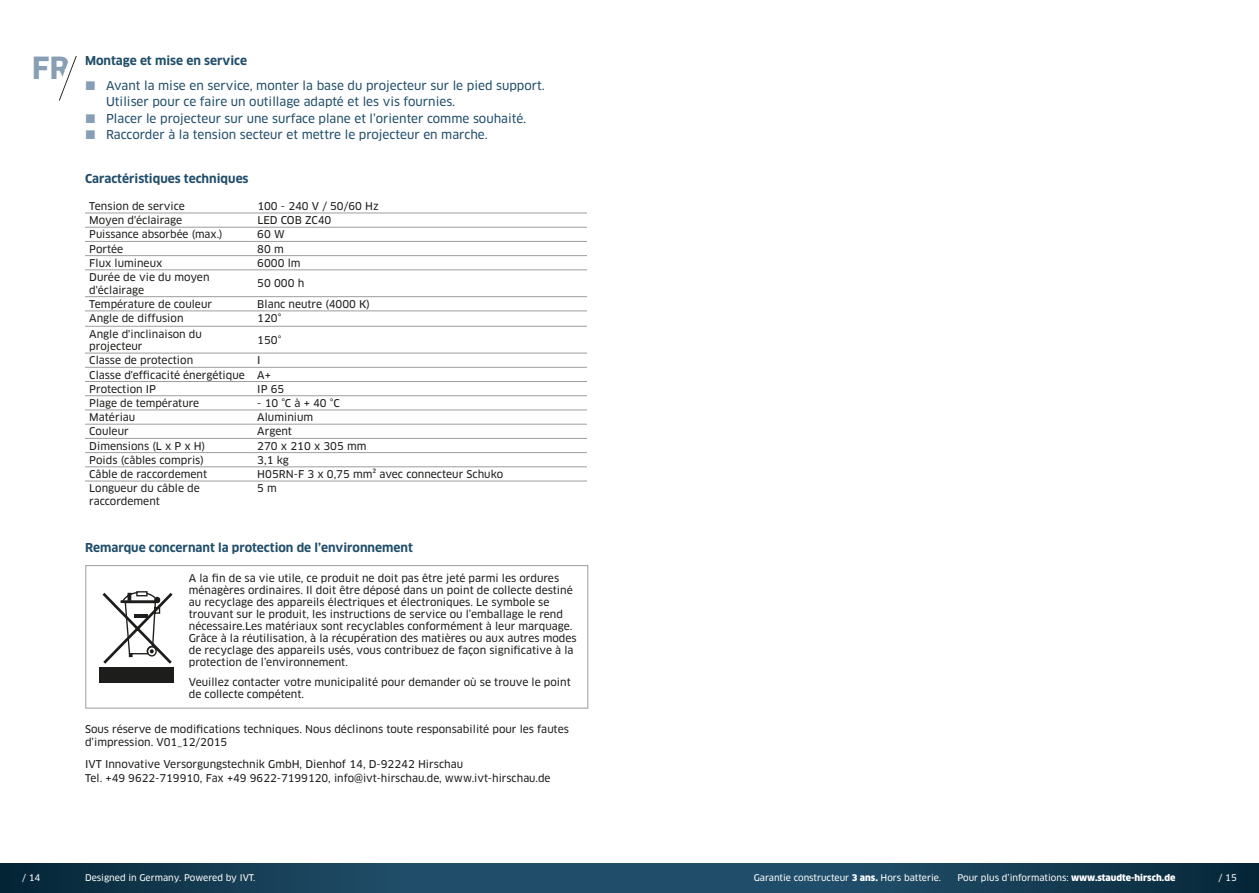
<style>
.page{position:relative;width:1259px;height:893px;background:#fff}
.page>*{position:absolute;margin:0;border:0;box-sizing:border-box;transform-origin:0 0}
.t1{font:700 29.85px "Clan OT";color:#879eb4}
.t2{font:12px/16.5px "Clan OT News";color:#204e6a}
.t3{font:700 12px "Clan OT";color:#204e6a}
.t4{font:10.5px/12px "Clan OT News";color:#1d1d1b}
.t5{font:9px "Clan OT News";color:#fff}
.s1{font-family:"Clan OT";font-weight:900}
</style>
<div class="page">
<svg style="left:0;top:863px;width:1259px;height:30px;background:#174159"></svg>
<svg style="left:59px;top:56px;width:18px;height:45px"></svg>
<hr style="left:85px;top:213px;width:168px;height:1px;background:#9d9d9d">
<hr style="left:253px;top:213px;width:334px;height:1px;background:#9d9d9d">
<hr style="left:85px;top:227px;width:168px;height:1px;background:#9d9d9d">
<hr style="left:253px;top:227px;width:334px;height:1px;background:#9d9d9d">
<hr style="left:85px;top:241px;width:168px;height:1px;background:#9d9d9d">
<hr style="left:253px;top:241px;width:334px;height:1px;background:#9d9d9d">
<hr style="left:85px;top:255px;width:168px;height:1px;background:#9d9d9d">
<hr style="left:253px;top:255px;width:334px;height:1px;background:#9d9d9d">
<hr style="left:85px;top:269px;width:168px;height:1px;background:#9d9d9d">
<hr style="left:253px;top:269px;width:334px;height:1px;background:#9d9d9d">
<hr style="left:85px;top:296px;width:168px;height:1px;background:#9d9d9d">
<hr style="left:253px;top:296px;width:334px;height:1px;background:#9d9d9d">
<hr style="left:85px;top:310px;width:168px;height:1px;background:#9d9d9d">
<hr style="left:253px;top:310px;width:334px;height:1px;background:#9d9d9d">
<hr style="left:85px;top:326px;width:168px;height:1px;background:#9d9d9d">
<hr style="left:253px;top:326px;width:334px;height:1px;background:#9d9d9d">
<hr style="left:85px;top:353px;width:168px;height:1px;background:#9d9d9d">
<hr style="left:253px;top:353px;width:334px;height:1px;background:#9d9d9d">
<hr style="left:85px;top:367px;width:168px;height:1px;background:#9d9d9d">
<hr style="left:253px;top:367px;width:334px;height:1px;background:#9d9d9d">
<hr style="left:85px;top:381px;width:168px;height:1px;background:#9d9d9d">
<hr style="left:253px;top:381px;width:334px;height:1px;background:#9d9d9d">
<hr style="left:85px;top:395px;width:168px;height:1px;background:#9d9d9d">
<hr style="left:253px;top:395px;width:334px;height:1px;background:#9d9d9d">
<hr style="left:85px;top:410px;width:168px;height:1px;background:#9d9d9d">
<hr style="left:253px;top:410px;width:334px;height:1px;background:#9d9d9d">
<hr style="left:85px;top:424px;width:168px;height:1px;background:#9d9d9d">
<hr style="left:253px;top:424px;width:334px;height:1px;background:#9d9d9d">
<hr style="left:85px;top:438px;width:168px;height:1px;background:#9d9d9d">
<hr style="left:253px;top:438px;width:334px;height:1px;background:#9d9d9d">
<hr style="left:85px;top:452px;width:168px;height:1px;background:#9d9d9d">
<hr style="left:253px;top:452px;width:334px;height:1px;background:#9d9d9d">
<hr style="left:85px;top:466px;width:168px;height:1px;background:#9d9d9d">
<hr style="left:253px;top:466px;width:334px;height:1px;background:#9d9d9d">
<hr style="left:85px;top:481px;width:168px;height:1px;background:#9d9d9d">
<hr style="left:253px;top:481px;width:334px;height:1px;background:#9d9d9d">
<div style="left:85px;top:565px;width:503px;height:143px;border:1px solid #9d9d9d"></div>
<svg style="left:102px;top:591px;width:71px;height:73px"></svg>
<hr style="left:134px;top:615px;width:14px;height:3px;background:#1d1d1b">
<div style="left:99px;top:667px;width:75px;height:16px;background:#1d1d1b"></div>
<h1 class="t1" style="left:32px;top:51px;width:40px">FR</h1>
<p class="t3" style="left:85px;top:53px;width:163px">Montage et mise en service</p>
<p class="t2" style="left:106px;top:77px;width:440px">Avant la mise en service, monter la base du projecteur sur le pied support.<br>Utiliser pour ce faire un outillage adapté et les vis fournies.<br>Placer le projecteur sur une surface plane et l’orienter comme souhaité.<br>Raccorder à la tension secteur et mettre le projecteur en marche.</p>
<p class="t3" style="left:85px;top:171px;width:165px">Caractéristiques techniques</p>
<p class="t4" style="left:89px;top:200px;width:97px">Tension de service</p>
<p class="t4" style="left:257px;top:200px;width:123px">100 - 240 V / 50/60 Hz</p>
<p class="t4" style="left:89px;top:214px;width:94px">Moyen d'éclairage</p>
<p class="t4" style="left:257px;top:214px;width:76px">LED COB ZC40</p>
<p class="t4" style="left:89px;top:229px;width:135px">Puissance absorbée (max.)</p>
<p class="t4" style="left:257px;top:229px;width:29px">60 W</p>
<p class="t4" style="left:89px;top:243px;width:36px">Portée</p>
<p class="t4" style="left:257px;top:243px;width:28px">80 m</p>
<p class="t4" style="left:89px;top:257px;width:75px">Flux lumineux</p>
<p class="t4" style="left:257px;top:257px;width:45px">6000 lm</p>
<p class="t4" style="left:89px;top:271px;width:122px;line-height:12.6px">Durée de vie du moyen d'éclairage</p>
<p class="t4" style="left:257px;top:278px;width:48px">50 000 h</p>
<p class="t4" style="left:89px;top:298px;width:124px">Température de couleur</p>
<p class="t4" style="left:257px;top:298px;width:114px">Blanc neutre (4000 K)</p>
<p class="t4" style="left:89px;top:312px;width:96px">Angle de diffusion</p>
<p class="t4" style="left:257px;top:312px;width:26px">120°</p>
<p class="t4" style="left:89px;top:327px;width:114px;line-height:12.6px">Angle d'inclinaison du projecteur</p>
<p class="t4" style="left:257px;top:334px;width:26px">150°</p>
<p class="t4" style="left:89px;top:354px;width:105px">Classe de protection</p>
<p class="t4" style="left:89px;top:353px;width:183px;line-height:14.2px;text-indent:168px">I<br>Classe d'efficacité énergétique A+<br>Protection IP</p>
<p class="t4" style="left:257px;top:383px;width:29px">IP 65</p>
<p class="t4" style="left:89px;top:397px;width:111px">Plage de température</p>
<p class="t4" style="left:257px;top:397px;width:84px">- 10 °C à + 40 °C</p>
<p class="t4" style="left:89px;top:411px;width:48px">Matériau</p>
<p class="t4" style="left:257px;top:411px;width:57px">Aluminium</p>
<p class="t4" style="left:89px;top:426px;width:41px">Couleur</p>
<p class="t4" style="left:257px;top:426px;width:36px">Argent</p>
<p class="t4" style="left:89px;top:440px;width:118px">Dimensions (L x P x H)</p>
<p class="t4" style="left:257px;top:440px;width:111px">270 x 210 x 305 mm</p>
<p class="t4" style="left:89px;top:454px;width:116px">Poids (câbles compris)</p>
<p class="t4" style="left:257px;top:454px;width:33px">3,1 kg</p>
<p class="t4" style="left:89px;top:468px;width:119px">Câble de raccordement</p>
<p class="t4" style="left:257px;top:468px;width:247px">H05RN-F 3 x 0,75 mm² avec connecteur Schuko</p>
<p class="t4" style="left:89px;top:482px;width:112px;line-height:12.6px">Longueur du câble de raccordement</p>
<p class="t4" style="left:257px;top:482px;width:21px">5 m</p>
<p class="t3" style="left:85px;top:540px;width:329px">Remarque concernant la protection de l’environnement</p>
<p class="t4" style="left:189px;top:572px;width:389px">A la fin de sa vie utile, ce produit ne doit pas être jeté parmi les ordures ménagères ordinaires. Il doit être déposé dans un point de collecte destiné au recyclage des appareils électriques et électroniques. Le symbole se trouvant sur le produit, les instructions de service ou l’emballage le rend nécessaire.Les matériaux sont recyclables conformément à leur marquage.<br>Grâce à la réutilisation, à la récupération des matières ou aux autres modes de recyclage des appareils usés, vous contribuez de façon significative à la protection de l’environnement.</p>
<p class="t4" style="left:189px;top:676px;width:383px">Veuillez contacter votre municipalité pour demander où se trouve le point de collecte compétent.</p>
<p class="t4" style="left:85px;top:722px;width:485px;line-height:13.5px">Sous réserve de modifications techniques. Nous déclinons toute responsabilité pour les fautes d’impression. V01_12/2015</p>
<p class="t4" style="left:85px;top:758px;width:467px;line-height:13.5px">IVT Innovative Versorgungstechnik GmbH, Dienhof 14, D-92242 Hirschau<br>Tel. +49 9622-719910, Fax +49 9622-7199120, info@ivt-hirschau.de, www.ivt-hirschau.de</p>
<p class="t5" style="left:22px;top:872px;width:20px">/ 14</p>
<p class="t5" style="left:85px;top:872px;width:172px">Designed in Germany. Powered by IVT.</p>
<p class="t5" style="left:753px;top:872px;width:189px">Garantie constructeur <span class="s1">3 ans.</span> Hors batterie.</p>
<p class="t5" style="left:957px;top:872px;width:220px">Pour plus d’informations: <span class="s1">www.staudte-hirsch.de</span></p>
<p class="t5" style="left:1218px;top:872px;width:20px">/ 15</p>
</div>
